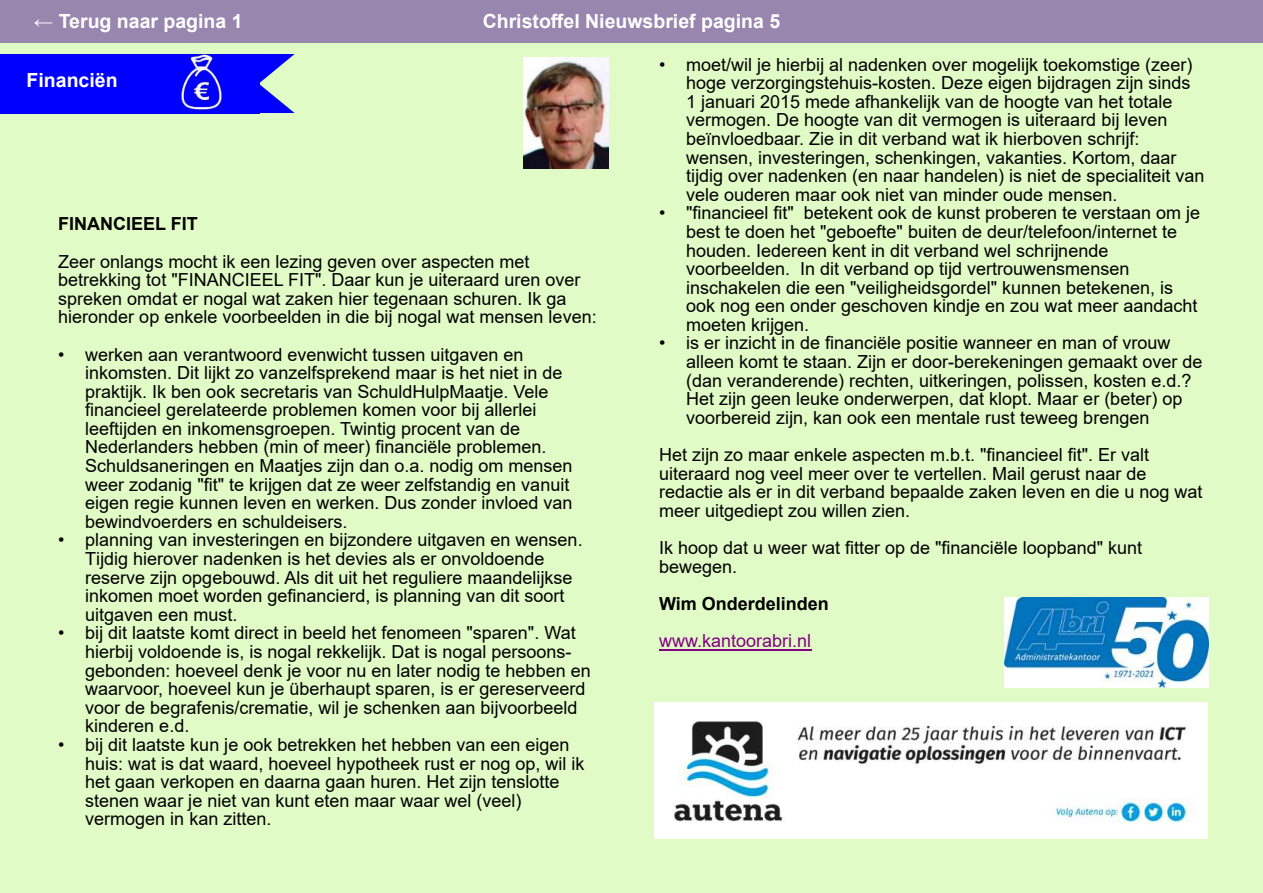
<style>
.page{position:relative;width:1263px;height:893px;background:#e1fbc7}
.page>*{position:absolute;margin:0;border:0;box-sizing:border-box;transform-origin:0 0}
.t1{font:700 19.5px "Arial";color:#fff}
.t2{font:18px/18.6px "Arial";color:#000}
.t3{font:700 18px "Arial";color:#000}
.t4{font:18px "Arial";color:#800080}
</style>
<div class="page">
<div style="left:0;top:0;width:1263px;height:43px;background:#9886af"></div>
<div style="left:0;top:54px;width:259px;height:59px;background:#00f"></div>
<svg style="left:259px;top:54px;width:36px;height:59px"></svg>
<img style="left:180px;top:54px;width:43px;height:55px">
<img style="left:523px;top:58px;width:85px;height:110px">
<hr style="left:659px;top:649px;width:152px;height:1px;background:#800080">
<img style="left:655px;top:702px;width:552px;height:137px">
<img style="left:1004px;top:598px;width:205px;height:90px">
<p class="t1" style="left:34px;top:8px;width:210px">← Terug naar pagina 1</p>
<p class="t1" style="left:483px;top:8px;width:299px">Christo昀昀el Nieuwsbrief pagina 5</p>
<p class="t1" style="left:27px;top:67px;width:93px">Financiën</p>
<p class="t3" style="left:58px;top:211px;width:141px">FINANCIEEL FIT</p>
<p class="t2" style="left:58px;top:252px;width:540px">Zeer onlangs mocht ik een lezing geven over aspecten met betrekking tot "FINANCIEEL FIT". Daar kun je uiteraard uren over spreken omdat er nogal wat zaken hier tegenaan schuren. Ik ga hieronder op enkele voorbeelden in die bĳ nogal wat mensen leven:</p>
<p class="t2" style="left:85px;top:345px;width:489px;text-indent:-27px">• werken aan verantwoord evenwicht tussen uitgaven en inkomsten. Dit lĳkt zo vanzelfsprekend maar is het niet in de praktĳk. Ik ben ook secretaris van SchuldHulpMaatje. Vele<br>昀椀nancieel gerelateerde problemen komen voor bĳ allerlei leeftĳden en inkomensgroepen. Twintig procent van de Nederlanders hebben (min of meer) 昀椀nanciële problemen.<br>Schuldsaneringen en Maatjes zĳn dan o.a. nodig om mensen weer zodanig "昀椀t" te krĳgen dat ze weer zelfstandig en vanuit eigen regie kunnen leven en werken. Dus zonder invloed van bewindvoerders en schuldeisers.</p>
<p class="t2" style="left:85px;top:531px;width:499px;text-indent:-27px">• planning van investeringen en bĳzondere uitgaven en wensen.<br>Tĳdig hierover nadenken is het devies als er onvoldoende reserve zĳn opgebouwd. Als dit uit het reguliere maandelĳkse inkomen moet worden ge昀椀nancierd, is planning van dit soort uitgaven een must.</p>
<p class="t2" style="left:85px;top:624px;width:507px;text-indent:-27px">• bĳ dit laatste komt direct in beeld het fenomeen "sparen". Wat hierbĳ voldoende is, is nogal rekkelĳk. Dat is nogal persoons&shy;gebonden: hoeveel denk je voor nu en later nodig te hebben en waarvoor, hoeveel kun je überhaupt sparen, is er gereserveerd voor de begrafenis/crematie, wil je schenken aan bĳvoorbeeld kinderen e.d.</p>
<p class="t2" style="left:85px;top:735px;width:501px;text-indent:-27px">• bĳ dit laatste kun je ook betrekken het hebben van een eigen huis: wat is dat waard, hoeveel hypotheek rust er nog op, wil ik het gaan verkopen en daarna gaan huren. Het zĳn tenslotte stenen waar je niet van kunt eten maar waar wel (veel) vermogen in kan zitten.</p>
<p class="t2" style="left:686px;top:55px;width:520px;text-indent:-27px">• moet/wil je hierbĳ al nadenken over mogelĳk toekomstige (zeer) hoge verzorgingstehuis-kosten. Deze eigen bĳdragen zĳn sinds 1 januari 2015 mede afhankelĳk van de hoogte van het totale vermogen. De hoogte van dit vermogen is uiteraard bĳ leven beïnvloedbaar. Zie in dit verband wat ik hierboven schrĳf: wensen, investeringen, schenkingen, vakanties. Kortom, daar tĳdig over nadenken (en naar handelen) is niet de specialiteit van vele ouderen maar ook niet van minder oude mensen.</p>
<p class="t2" style="left:686px;top:204px;width:516px;text-indent:-27px">• "昀椀nancieel 昀椀t" betekent ook de kunst proberen te verstaan om je best te doen het "geboefte" buiten de deur/telefoon/internet te houden. Iedereen kent in dit verband wel schrĳnende voorbeelden. In dit verband op tĳd vertrouwensmensen inschakelen die een "veiligheidsgordel" kunnen betekenen, is ook nog een onder geschoven kindje en zou wat meer aandacht moeten krĳgen.</p>
<p class="t2" style="left:686px;top:334px;width:518px;text-indent:-27px">• is er inzicht in de 昀椀nanciële positie wanneer en man of vrouw alleen komt te staan. Zĳn er door-berekeningen gemaakt over de (dan veranderende) rechten, uitkeringen, polissen, kosten e.d.?<br>Het zĳn geen leuke onderwerpen, dat klopt. Maar er (beter) op voorbereid zĳn, kan ook een mentale rust teweeg brengen</p>
<p class="t2" style="left:659px;top:445px;width:545px">Het zĳn zo maar enkele aspecten m.b.t. "昀椀nancieel 昀椀t". Er valt uiteraard nog veel meer over te vertellen. Mail gerust naar de redactie als er in dit verband bepaalde zaken leven en die u nog wat meer uitgediept zou willen zien.</p>
<p class="t2" style="left:659px;top:538px;width:485px">Ik hoop dat u weer wat 昀椀tter op de "昀椀nanciële loopband" kunt bewegen.</p>
<p class="t3" style="left:659px;top:591px;width:171px">Wim Onderdelinden</p>
<p class="t4" style="left:659px;top:628px;width:154px">www.kantoorabri.nl</p>
</div>
